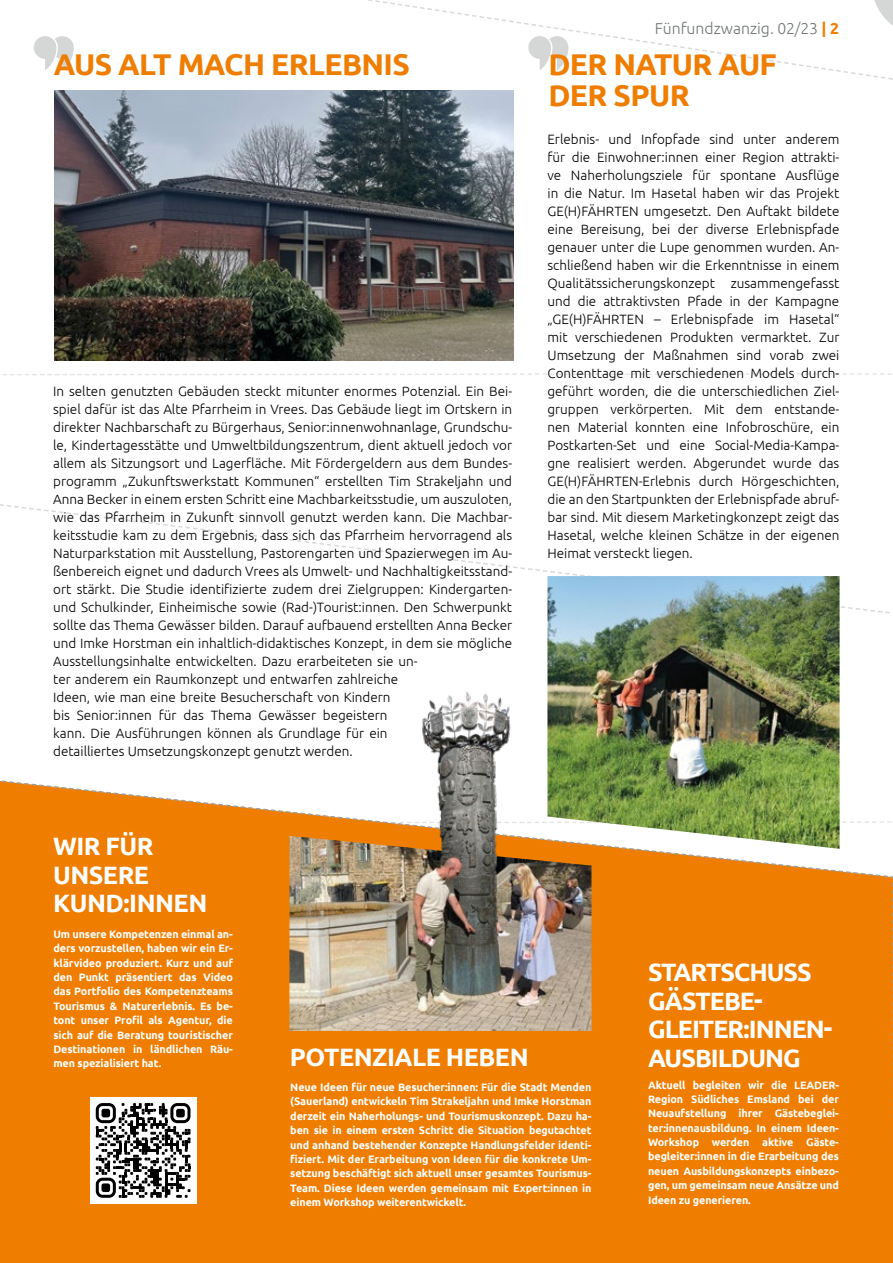
<style>
.page{position:relative;width:893px;height:1263px;background:#fff}
.page>*{position:absolute;margin:0;border:0;box-sizing:border-box;transform-origin:0 0}
.t1{font:700 30px/31.5px "Ubuntu";letter-spacing:-.02em;color:#ef7d00}
.t2{font:700 25.05px/28.5px "Ubuntu";letter-spacing:-.04em;color:#fff}
.t3{font:700 25.05px/28.5px "Ubuntu";letter-spacing:-.02em;color:#fff}
.t4{font:300 15.75px "Ubuntu";color:#727777}
.t5{font:300 13.5px/18px "Ubuntu";color:#000;text-align:justify}
.t6{font:700 10.8px/14.4px "Ubuntu";letter-spacing:-.01em;color:#fff;text-align:justify}
.s1{font-weight:700;color:#ef7d00}
</style>
<div class="page">
<svg style="left:2px;top:373px;width:890px;height:3px"></svg>
<svg style="left:368px;top:0;width:503px;height:77px"></svg>
<svg style="left:873px;top:0;width:20px;height:80px"></svg>
<div style="left:0;top:780px;width:893px;height:483px;background:#ef7d00"></div>
<img style="left:289px;top:836px;width:302px;height:195px">
<img style="left:547px;top:576px;width:293px;height:273px">
<img style="left:54px;top:90px;width:460px;height:270px">
<div style="left:90px;top:1097px;width:106px;height:106px;background:#fff"></div>
<svg style="left:96px;top:1103px;width:94px;height:95px"></svg>
<svg style="left:528px;top:36px;width:40px;height:34px"></svg>
<svg style="left:34px;top:36px;width:40px;height:34px"></svg>
<img style="left:418px;top:691px;width:95px;height:175px">
<h1 class="t1" style="left:54px;top:48px;width:358px">AUS ALT MACH ERLEBNIS</h1>
<p class="t5" style="left:53px;top:382px;width:461px;text-align:left">In selten genutzten Gebäuden steckt mitunter enormes Potenzial. Ein Bei&shy;spiel dafür ist das Alte Pfarrheim in Vrees. Das Gebäude liegt im Ortskern in direkter Nachbarschaft zu Bürgerhaus, Senior:innenwohnanlage, Grundschu&shy;le, Kindertagesstätte und Umweltbildungszentrum, dient aktuell jedoch vor allem als Sitzungsort und Lagerfläche. Mit Fördergeldern aus dem Bundes&shy;programm „Zukunftswerkstatt Kommunen“ erstellten Tim Strakeljahn und Anna Becker in einem ersten Schritt eine Machbarkeitsstudie, um auszuloten, wie das Pfarrheim in Zukunft sinnvoll genutzt werden kann. Die Machbar&shy;keitsstudie kam zu dem Ergebnis, dass sich das Pfarrheim hervorragend als Naturparkstation mit Ausstellung, Pastorengarten und Spazierwegen im Au&shy;ßenbereich eignet und dadurch Vrees als Umwelt- und Nachhaltigkeitsstand&shy;ort stärkt. Die Studie identifizierte zudem drei Zielgruppen: Kindergarten&shy;und Schulkinder, Einheimische sowie (Rad-)Tourist:innen. Den Schwerpunkt sollte das Thema Gewässer bilden. Darauf aufbauend erstellten Anna Becker und Imke Horstman ein inhaltlich-didaktisches Konzept, in dem sie mögliche Ausstellungsinhalte entwickelten. Dazu erarbeiteten sie un-<br>ter anderem ein Raumkonzept und entwarfen zahlreiche<br>Ideen, wie man eine breite Besucherschaft von Kindern<br>bis Senior:innen für das Thema Gewässer begeistern<br>kann. Die Ausführungen können als Grundlage für ein<br>detailliertes Umsetzungskonzept genutzt werden.</p>
<p class="t4" style="left:655px;top:18px;width:186px">Fünfundzwanzig. 02/23 <span class="s1">| 2</span></p>
<h1 class="t1" style="left:548px;top:48px;width:230px">DER NATUR AUF<br>DER SPUR</h1>
<p class="t5" style="left:547px;top:130px;width:293px">Erlebnis- und Infopfade sind unter anderem für die Einwohner:innen einer Region attrakti&shy;ve Naherholungsziele für spontane Ausflüge in die Natur. Im Hasetal haben wir das Projekt GE(H)FÄHRTEN umgesetzt. Den Auftakt bildete eine Bereisung, bei der diverse Erlebnispfade genauer unter die Lupe genommen wurden. An&shy;schließend haben wir die Erkenntnisse in einem Qualitätssicherungskonzept zusammengefasst und die attraktivsten Pfade in der Kampagne „GE(H)FÄHRTEN – Erlebnispfade im Hasetal“ mit verschiedenen Produkten vermarktet. Zur Umsetzung der Maßnahmen sind vorab zwei Contenttage mit verschiedenen Models durch&shy;geführt worden, die die unterschiedlichen Ziel&shy;gruppen verkörperten. Mit dem entstande&shy;nen Material konnten eine Infobroschüre, ein Postkarten-Set und eine Social-Media-Kampa&shy;gne realisiert werden. Abgerundet wurde das GE(H)FÄHRTEN-Erlebnis durch Hörgeschichten, die an den Startpunkten der Erlebnispfade abruf&shy;bar sind. Mit diesem Marketingkonzept zeigt das Hasetal, welche kleinen Schätze in der eigenen Heimat versteckt liegen.</p>
<h2 class="t3" style="left:53px;top:832px;width:156px">WIR FÜR<br>UNSERE<br>KUND:INNEN</h2>
<p class="t6" style="left:53px;top:926px;width:181px">Um unsere Kompetenzen einmal an&shy;ders vorzustellen, haben wir ein Er&shy;klärvideo produziert. Kurz und auf den Punkt präsentiert das Video das Portfolio des Kompetenzteams Tourismus &amp; Naturerlebnis. Es be&shy;tont unser Profil als Agentur, die sich auf die Beratung touristischer Destinationen in ländlichen Räu&shy;men spezialisiert hat.</p>
<h2 class="t3" style="left:290px;top:1042px;width:240px">POTENZIALE HEBEN</h2>
<h2 class="t2" style="left:648px;top:957px;width:186px">STARTSCHUSS<br>GÄSTEBE-<br>GLEITER:INNEN-<br>AUSBILDUNG</h2>
<p class="t6" style="left:290px;top:1080px;width:303px">Neue Ideen für neue Besucher:innen: Für die Stadt Menden (Sauerland) entwickeln Tim Strakeljahn und Imke Horstman derzeit ein Naherholungs- und Tourismuskonzept. Dazu ha&shy;ben sie in einem ersten Schritt die Situation begutachtet und anhand bestehender Konzepte Handlungsfelder identi&shy;fiziert. Mit der Erarbeitung von Ideen für die konkrete Um&shy;setzung beschäftigt sich aktuell unser gesamtes Tourismus-Team. Diese Ideen werden gemeinsam mit Expert:innen in einem Workshop weiterentwickelt.</p>
<p class="t6" style="left:648px;top:1077px;width:192px">Aktuell begleiten wir die LEADER-Region Südliches Emsland bei der Neuaufstellung ihrer Gästebeglei&shy;ter:innenausbildung. In einem Ideen-Workshop werden aktive Gäste&shy;begleiter:innen in die Erarbeitung des neuen Ausbildungskonzepts einbezo&shy;gen, um gemeinsam neue Ansätze und Ideen zu generieren.</p>
</div>
